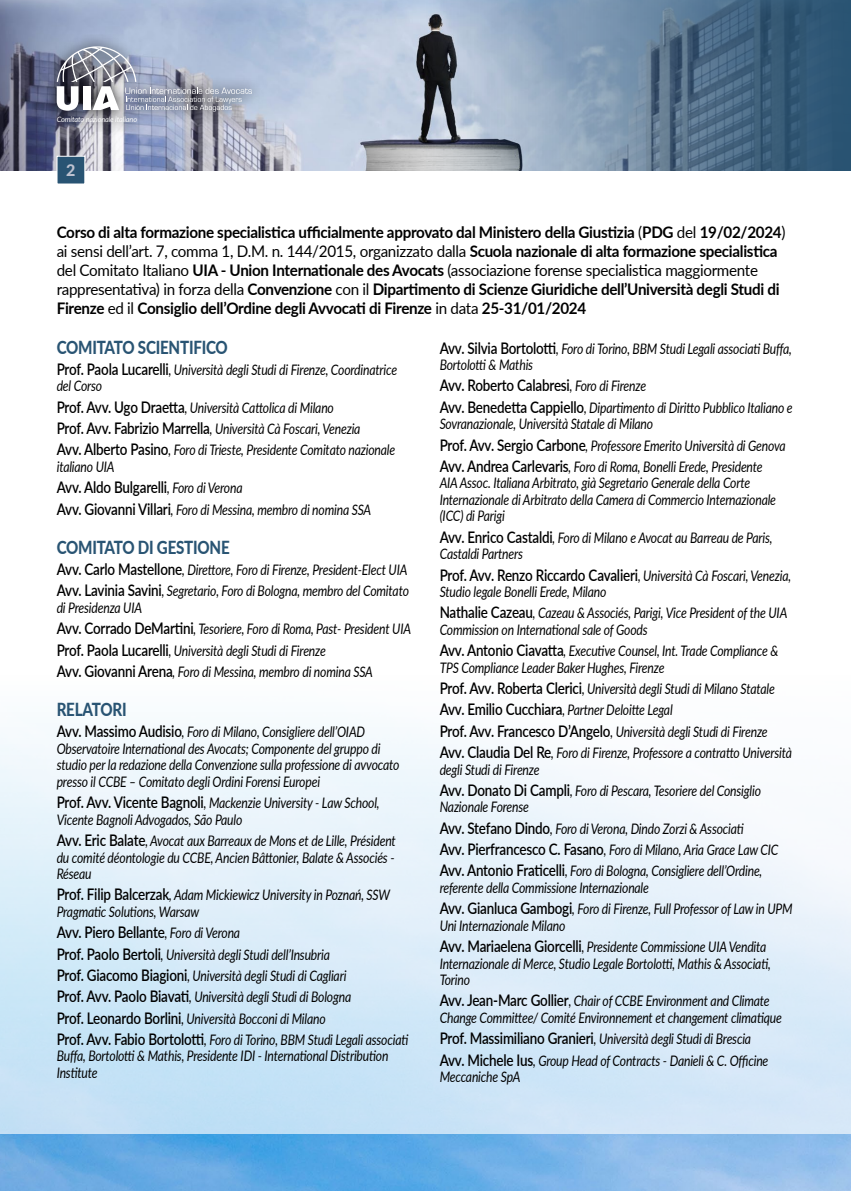
<style>
.page{position:relative;width:851px;height:1191px;background:#fff}
.page>*{position:absolute;margin:0;border:0;box-sizing:border-box;transform-origin:0 0}
.t1{font:800 18px "Lato";letter-spacing:-.015em;color:#295473;scale:.84 1}
.t2{font:700 16px/19px "Lato";letter-spacing:-.02em;color:#000;scale:.95 1}
.t3{font:600 16px "Lato";letter-spacing:-.015em;color:#000;scale:.84 1}
.t4{font:800 16px "Lato";color:#bec2d0}
.t5{font:italic 14.4px/21.4px "Lato";letter-spacing:-.015em;color:#000;scale:.84 1}
.t6{font:italic 7.4px "Lato";letter-spacing:-.02em;color:#fff}
.s1{font-weight:400}
.s2{font-weight:600;font-style:normal;font-size:16px}
.s3{font-weight:400;font-style:italic;font-size:14.4px}
</style>
<div class="page">
<img style="left:0;top:0;width:850px;height:170px">
<hr style="left:850px;top:0;width:1px;height:170px;background:#295473">
<img style="left:0;top:1134px;width:850px;height:57px">
<svg style="left:44px;top:34px;width:219px;height:100px;background:#969fb6"></svg>
<svg style="left:57px;top:46px;width:195px;height:66px;background:#a2a9ba"></svg>
<div style="left:57px;top:156px;width:28px;height:28px;background:#295473"></div>
<p class="t6" style="left:57px;top:114px;width:82px">Comitato nazionale italiano</p>
<p class="t4" style="left:66px;top:158px;width:11px">2</p>
<p class="t2" style="left:57px;top:222px;width:768px">Corso di alta formazione specialistica ufficialmente approvato dal Ministero della Giustizia <span class="s1">(</span>PDG <span class="s1">del</span> 19/02/2024<span class="s1">) ai sensi dell’art. 7, comma 1, D.M. n. 144/2015, organizzato dalla</span> Scuola nazionale di alta formazione specialistica <span class="s1">del Comitato Italiano</span> UIA - Union Internationale des Avocats <span class="s1">(associazione forense specialistica maggiormente rappresentativa) in forza della</span> Convenzione <span class="s1">con il</span> Dipartimento di Scienze Giuridiche dell’Università degli Studi di Firenze <span class="s1">ed il</span> Consiglio dell’Ordine degli Avvocati di Firenze <span class="s1">in data</span> 25-31/01/2024</p>
<p class="t1" style="left:57px;top:334px;width:205px">COMITATO SCIENTIFICO</p>
<p class="t5" style="left:57px;top:361px;width:407px;line-height:16.6px"><span class="s2">Prof. Paola Lucarelli</span>, Università degli Studi di Firenze, Coordinatrice del Corso</p>
<p class="t5" style="left:57px;top:396px;width:404px"><span class="s2">Prof. Avv. Ugo Draetta</span>, Università Cattolica di Milano<br><span class="s2">Prof. Avv. Fabrizio Marrella</span>, Università Cà Foscari, Venezia<br><span class="s2">Avv. Alberto Pasino</span>, Foro di Trieste, Presidente Comitato nazionale</p>
<p class="t5" style="left:57px;top:455px;width:70px">italiano UIA</p>
<p class="t3" style="left:57px;top:476px;width:223px">Avv. Aldo Bulgarelli<span class="s3">, Foro di Verona</span></p>
<p class="t5" style="left:57px;top:498px;width:376px"><span class="s2">Avv. Giovanni Villari</span>, Foro di Messina, membro di nomina SSA</p>
<p class="t1" style="left:57px;top:534px;width:207px">COMITATO DI GESTIONE</p>
<p class="t5" style="left:57px;top:558px;width:421px"><span class="s2">Avv. Carlo Mastellone</span>, Direttore, Foro di Firenze, President-Elect UIA<br><span class="s2">Avv. Lavinia Savini</span>, Segretario, Foro di Bologna, membro del Comitato</p>
<p class="t5" style="left:57px;top:596px;width:423px">di Presidenza UIA<br><span class="s2">Avv. Corrado DeMartini</span>, Tesoriere, Foro di Roma, Past- President UIA <span class="s2">Prof. Paola Lucarelli</span>, Università degli Studi di Firenze<br><span class="s2">Avv. Giovanni Arena</span>, Foro di Messina, membro di nomina SSA</p>
<p class="t1" style="left:57px;top:696px;width:85px">RELATORI</p>
<p class="t5" style="left:57px;top:723px;width:409px;line-height:16.6px"><span class="s2">Avv. Massimo Audisio</span>, Foro di Milano, Consigliere dell’OIAD Observatoire International des Avocats; Componente del gruppo di studio per la redazione della Convenzione sulla professione di avvocato presso il CCBE – Comitato degli Ordini Forensi Europei</p>
<p class="t5" style="left:57px;top:794px;width:386px;line-height:16.6px"><span class="s2">Prof. Avv. Vicente Bagnoli</span>, Mackenzie University - Law School,<br>Vicente Bagnoli Advogados, São Paulo</p>
<p class="t5" style="left:57px;top:832px;width:405px;line-height:16.6px;text-align:justify"><span class="s2">Avv. Eric Balate</span>, Avocat aux Barreaux de Mons et de Lille, Président du comité déontologie du CCBE, Ancien Bâttonier, Balate &amp; Associés - Réseau</p>
<p class="t5" style="left:57px;top:886px;width:398px;line-height:16.6px"><span class="s2">Prof. Filip Balcerzak</span>, Adam Mickiewicz University in Poznań, SSW<br>Pragmatic Solutions, Warsaw</p>
<p class="t3" style="left:57px;top:921px;width:220px">Avv. Piero Bellante<span class="s3">, Foro di Verona</span></p>
<p class="t5" style="left:57px;top:943px;width:420px"><span class="s2">Prof. Paolo Bertoli</span>, Università degli Studi dell’Insubria<br><span class="s2">Prof. Giacomo Biagioni</span>, Università degli Studi di Cagliari<br><span class="s2">Prof. Avv. Paolo Biavati</span>, Università degli Studi di Bologna<br><span class="s2">Prof. Leonardo Borlini</span>, Università Bocconi di Milano<br><span class="s2">Prof. Avv. Fabio Bortolotti</span>, Foro di Torino, BBM Studi Legali associati</p>
<p class="t5" style="left:57px;top:1047px;width:396px;line-height:16.6px">Buffa, Bortolotti &amp; Mathis, Presidente IDI - International Distribution<br>Institute</p>
<p class="t5" style="left:439px;top:339px;width:421px;line-height:16.6px"><span class="s2">Avv. Silvia Bortolotti</span>, Foro di Torino, BBM Studi Legali associati Buffa,<br>Bortolotti &amp; Mathis</p>
<p class="t3" style="left:439px;top:374px;width:247px">Avv. Roberto Calabresi<span class="s3">, Foro di Firenze</span></p>
<p class="t5" style="left:439px;top:399px;width:421px;line-height:16.6px"><span class="s2">Avv. Benedetta Cappiello</span>, Dipartimento di Diritto Pubblico Italiano e<br>Sovranazionale, Università Statale di Milano</p>
<p class="t5" style="left:439px;top:434px;width:413px"><span class="s2">Prof. Avv. Sergio Carbone</span>, Professore Emerito Università di Genova<br><span class="s2">Avv. Andrea Carlevaris</span>, Foro di Roma, Bonelli Erede, Presidente</p>
<p class="t5" style="left:439px;top:474px;width:402px;line-height:16.6px">AIA Assoc. Italiana Arbitrato, già Segretario Generale della Corte<br>Internazionale di Arbitrato della Camera di Commercio Internazionale (ICC) di Parigi</p>
<p class="t5" style="left:439px;top:528px;width:398px;line-height:16.6px"><span class="s2">Avv. Enrico Castaldi</span>, Foro di Milano e Avocat au Barreau de Paris,<br>Castaldi Partners</p>
<p class="t3" style="left:439px;top:563px;width:420px">Prof. Avv. Renzo Riccardo Cavalieri<span class="s3">, Università Cà Foscari, Venezia,</span></p>
<p class="t5" style="left:439px;top:580px;width:415px">Studio legale Bonelli Erede, Milano<br><span class="s2">Nathalie Cazeau</span>, Cazeau &amp; Associés, Parigi, Vice President of the UIA</p>
<p class="t5" style="left:439px;top:618px;width:404px">Commission on International sale of Goods<br><span class="s2">Avv. Antonio Ciavatta</span>, Executive Counsel, Int. Trade Compliance &amp;</p>
<p class="t5" style="left:439px;top:656px;width:421px">TPS Compliance Leader Baker Hughes, Firenze<br><span class="s2">Prof. Avv. Roberta Clerici</span>, Università degli Studi di Milano Statale <span class="s2">Avv. Emilio Cucchiara</span>, Partner Deloitte Legal<br><span class="s2">Prof. Avv. Francesco D’Angelo</span>, Università degli Studi di Firenze <span class="s2">Avv. Claudia Del Re</span>, Foro di Firenze, Professore a contratto Università</p>
<p class="t5" style="left:439px;top:758px;width:384px">degli Studi di Firenze<br><span class="s2">Avv. Donato Di Campli</span>, Foro di Pescara, Tesoriere del Consiglio</p>
<p class="t5" style="left:439px;top:796px;width:405px">Nazionale Forense<br><span class="s2">Avv. Stefano Dindo</span>, Foro di Verona, Dindo Zorzi &amp; Associati<br><span class="s2">Avv. Pierfrancesco C. Fasano</span>, Foro di Milano, Aria Grace Law CIC <span class="s2">Avv. Antonio Fraticelli</span>, Foro di Bologna, Consigliere dell’Ordine,</p>
<p class="t5" style="left:439px;top:876px;width:422px">referente della Commissione Internazionale<br><span class="s2">Avv. Gianluca Gambogi</span>, Foro di Firenze, Full Professor of Law in UPM</p>
<p class="t5" style="left:439px;top:914px;width:390px">Uni Internazionale Milano<br><span class="s2">Avv. Mariaelena Giorcelli</span>, Presidente Commissione UIA Vendita</p>
<p class="t5" style="left:439px;top:954px;width:395px;line-height:16.6px">Internazionale di Merce, Studio Legale Bortolotti, Mathis &amp; Associati,<br>Torino</p>
<p class="t5" style="left:439px;top:992px;width:409px;line-height:16.6px"><span class="s2">Avv. Jean-Marc Gollier</span>, Chair of CCBE Environment and Climate<br>Change Committee/ Comité Environnement et changement climatique</p>
<p class="t5" style="left:439px;top:1027px;width:393px"><span class="s2">Prof. Massimiliano Granieri</span>, Università degli Studi di Brescia<br><span class="s2">Avv. Michele Ius</span>, Group Head of Contracts - Danieli &amp; C. Officine</p>
<p class="t5" style="left:439px;top:1065px;width:98px">Meccaniche SpA</p>
</div>
